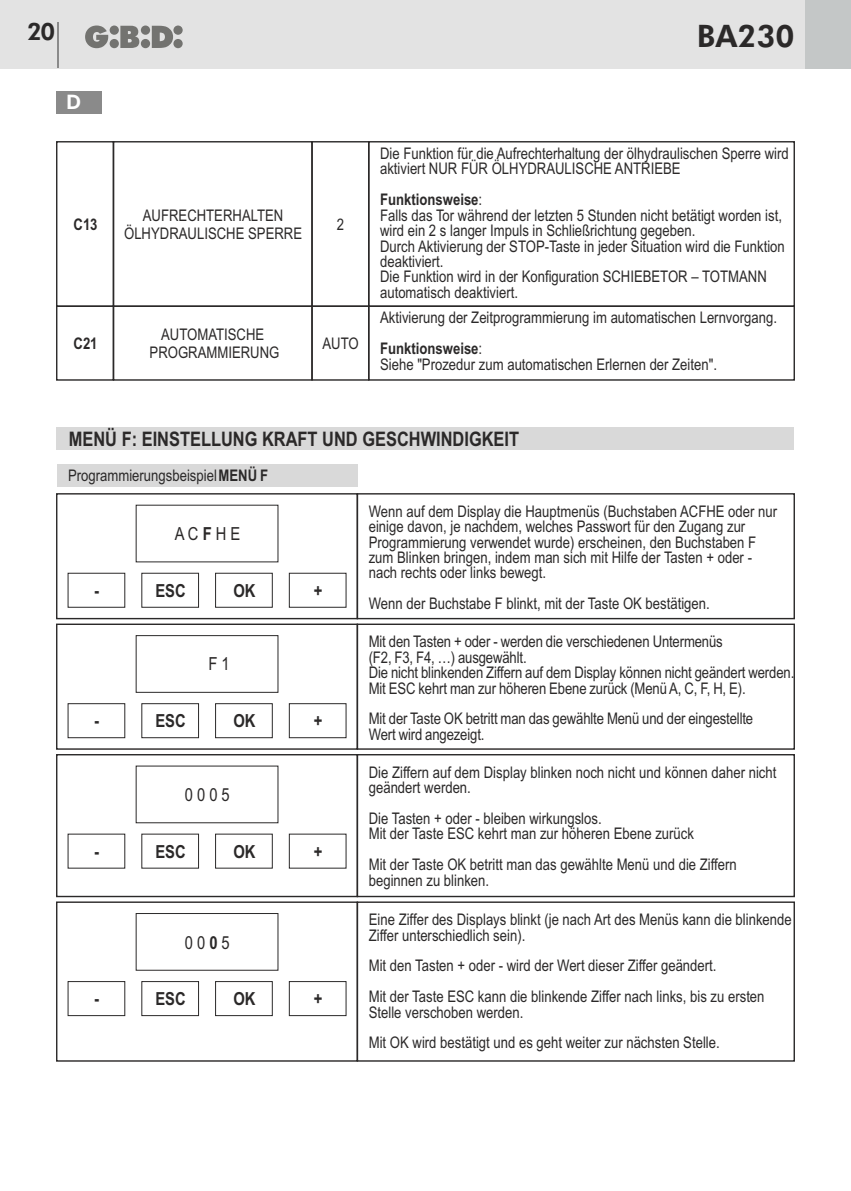
<style>
.page{position:relative;width:851px;height:1191px;background:#fff}
.page>*{position:absolute;margin:0;border:0;box-sizing:border-box;transform-origin:0 0}
.t1{font:800 31px "Futura BT";color:#2b2929}
.t2{font:800 24px "Futura BT";color:#2b2929}
.t3{font:700 20px "Arial Narrow";color:#2b2929}
.t4{font:800 20px "Futura BT";color:#fff}
.t5{font:700 18px "Arial Narrow";color:#2b2929}
.t6{font:18px "Arial Narrow";color:#2b2929}
.t7{font:16px/15.4px "Arial Narrow";color:#2b2929}
.t8{font:700 16px "Arial Narrow";color:#2b2929}
.s1{font-weight:700}
</style>
<div class="page">
<div style="left:57px;top:464px;width:300px;height:22px;background:#d9d9d9"></div>
<div style="left:0;top:0;width:850px;height:68px;background:#e3e3e3"></div>
<div style="left:805px;top:0;width:45px;height:68px;background:#c4c7c7"></div>
<svg style="left:85px;top:26px;width:98px;height:22px"></svg>
<hr style="left:57px;top:23px;width:1px;height:45px;background:#8a8a8a">
<div style="left:57px;top:91px;width:45px;height:22px;background:#8a8a8a"></div>
<svg style="left:56px;top:141px;width:739px;height:240px"></svg>
<div style="left:56px;top:493px;width:302px;height:126px;border:1px solid #2b2929"></div>
<div style="left:56px;top:623px;width:302px;height:126px;border:1px solid #2b2929"></div>
<div style="left:356px;top:493px;width:438px;height:126px;border:1px solid #2b2929"></div>
<div style="left:356px;top:623px;width:438px;height:126px;border:1px solid #2b2929"></div>
<div style="left:136px;top:635px;width:142px;height:57px;border:1px solid #2b2929"></div>
<div style="left:142px;top:573px;width:57px;height:34px;border:1px solid #2b2929"></div>
<div style="left:142px;top:703px;width:57px;height:35px;border:1px solid #2b2929"></div>
<div style="left:68px;top:573px;width:57px;height:34px;border:1px solid #2b2929"></div>
<div style="left:68px;top:703px;width:57px;height:35px;border:1px solid #2b2929"></div>
<div style="left:215px;top:573px;width:57px;height:34px;border:1px solid #2b2929"></div>
<div style="left:215px;top:703px;width:57px;height:35px;border:1px solid #2b2929"></div>
<div style="left:289px;top:573px;width:57px;height:34px;border:1px solid #2b2929"></div>
<div style="left:289px;top:703px;width:57px;height:35px;border:1px solid #2b2929"></div>
<div style="left:57px;top:427px;width:737px;height:23px;background:#d9d9d9"></div>
<div style="left:56px;top:754px;width:302px;height:143px;border:1px solid #2b2929"></div>
<div style="left:56px;top:901px;width:302px;height:160px;border:1px solid #2b2929"></div>
<div style="left:356px;top:754px;width:438px;height:143px;border:1px solid #2b2929"></div>
<div style="left:356px;top:901px;width:438px;height:160px;border:1px solid #2b2929"></div>
<div style="left:136px;top:913px;width:142px;height:57px;border:1px solid #2b2929"></div>
<div style="left:142px;top:981px;width:57px;height:34px;border:1px solid #2b2929"></div>
<div style="left:68px;top:981px;width:57px;height:34px;border:1px solid #2b2929"></div>
<div style="left:215px;top:981px;width:57px;height:34px;border:1px solid #2b2929"></div>
<div style="left:289px;top:981px;width:57px;height:34px;border:1px solid #2b2929"></div>
<h2 class="t2" style="left:27px;top:22px;width:29px">20</h2>
<h1 class="t1" style="left:696px;top:23px;width:99px">BA230</h1>
<p class="t4" style="left:66px;top:94px;width:17px">D</p>
<p class="t8" style="left:73px;top:218px;width:26px">C13</p>
<p class="t8" style="left:73px;top:337px;width:26px">C21</p>
<p class="t7" style="left:124px;top:207px;width:179px;line-height:18.2px;text-align:center">AUFRECHTERHALTEN<br>ÖLHYDRAULISCHE SPERRE</p>
<p class="t7" style="left:337px;top:218px;width:9px">2</p>
<p class="t7" style="left:150px;top:326px;width:131px;line-height:18.2px;text-align:center">AUTOMATISCHE<br>PROGRAMMIERUNG</p>
<p class="t7" style="left:322px;top:337px;width:38px">AUTO</p>
<p class="t7" style="left:380px;top:147px;width:410px">Die Funktion für die Aufrechterhaltung der ölhydraulischen Sperre wird aktiviert NUR FÜR ÖLHYDRAULISCHE ANTRIEBE</p>
<p class="t7" style="left:380px;top:193px;width:406px"><span class="s1">Funktionsweise</span>:<br>Falls das Tor während der letzten 5 Stunden nicht betätigt worden ist, wird ein 2 s langer Impuls in Schließrichtung gegeben.<br>Durch Aktivierung der STOP-Taste in jeder Situation wird die Funktion deaktiviert.<br>Die Funktion wird in der Konfiguration SCHIEBETOR – TOTMANN automatisch deaktiviert.</p>
<p class="t7" style="left:380px;top:304px;width:398px;line-height:31px">Aktivierung der Zeitprogrammierung im automatischen Lernvorgang.<br><span class="s1">Funktionsweise</span>:</p>
<p class="t7" style="left:380px;top:358px;width:338px">Siehe "Prozedur zum automatischen Erlernen der Zeiten".</p>
<p class="t3" style="left:69px;top:431px;width:452px">MENÜ F: EINSTELLUNG KRAFT UND GESCHWINDIGKEIT</p>
<p class="t7" style="left:68px;top:469px;width:202px">Programmierungsbeispiel <span class="s1">MENÜ F</span></p>
<p class="t5" style="left:94px;top:583px;width:6px">-</p>
<p class="t5" style="left:94px;top:714px;width:6px">-</p>
<p class="t6" style="left:175px;top:527px;width:67px">A C <span class="s1">F</span> H E</p>
<p class="t5" style="left:155px;top:583px;width:32px">ESC</p>
<p class="t5" style="left:155px;top:714px;width:32px">ESC</p>
<p class="t5" style="left:233px;top:583px;width:24px">OK</p>
<p class="t6" style="left:208px;top:657px;width:23px">F 1</p>
<p class="t5" style="left:233px;top:714px;width:24px">OK</p>
<p class="t5" style="left:314px;top:583px;width:10px">+</p>
<p class="t5" style="left:314px;top:714px;width:10px">+</p>
<p class="t7" style="left:369px;top:505px;width:410px">Wenn auf dem Display die Hauptmenüs (Buchstaben ACFHE oder nur einige davon, je nachdem, welches Passwort für den Zugang zur Programmierung verwendet wurde) erscheinen, den Buchstaben F zum Blinken bringen, indem man sich mit Hilfe der Tasten + oder - nach rechts oder links bewegt.</p>
<p class="t7" style="left:369px;top:597px;width:342px">Wenn der Buchstabe F blinkt, mit der Taste OK bestätigen.</p>
<p class="t7" style="left:368px;top:635px;width:427px">Mit den Tasten + oder - werden die verschiedenen Untermenüs<br>(F2, F3, F4, …) ausgewählt.<br>Die nicht blinkenden Ziffern auf dem Display können nicht geändert werden.<br>Mit ESC kehrt man zur höheren Ebene zurück (Menü A, C, F, H, E).</p>
<p class="t7" style="left:368px;top:712px;width:386px">Mit der Taste OK betritt man das gewählte Menü und der eingestellte<br>Wert wird angezeigt.</p>
<p class="t5" style="left:94px;top:844px;width:6px">-</p>
<p class="t5" style="left:94px;top:992px;width:6px">-</p>
<p class="t6" style="left:185px;top:788px;width:47px">0 0 0 5</p>
<p class="t5" style="left:155px;top:844px;width:32px">ESC</p>
<p class="t5" style="left:233px;top:844px;width:24px">OK</p>
<p class="t6" style="left:185px;top:935px;width:47px">0 0 <span class="s1">0</span> 5</p>
<p class="t5" style="left:155px;top:992px;width:32px">ESC</p>
<p class="t5" style="left:233px;top:992px;width:24px">OK</p>
<p class="t5" style="left:314px;top:844px;width:10px">+</p>
<p class="t5" style="left:314px;top:992px;width:10px">+</p>
<p class="t7" style="left:369px;top:766px;width:409px">Die Ziffern auf dem Display blinken noch nicht und können daher nicht geändert werden.</p>
<p class="t7" style="left:369px;top:812px;width:327px">Die Tasten + oder - bleiben wirkungslos.<br>Mit der Taste ESC kehrt man zur höheren Ebene zurück</p>
<p class="t7" style="left:369px;top:858px;width:369px">Mit der Taste OK betritt man das gewählte Menü und die Ziffern beginnen zu blinken.</p>
<p class="t7" style="left:369px;top:913px;width:424px">Eine Ziffer des Displays blinkt (je nach Art des Menüs kann die blinkende<br>Ziffer unterschiedlich sein).</p>
<p class="t7" style="left:369px;top:951px;width:397px;line-height:30.8px">Mit den Tasten + oder - wird der Wert dieser Ziffer geändert.<br>Mit der Taste ESC kann die blinkende Ziffer nach links, bis zu ersten</p>
<p class="t7" style="left:369px;top:998px;width:352px;line-height:30.8px">Stelle verschoben werden.<br>Mit OK wird bestätigt und es geht weiter zur nächsten Stelle.</p>
</div>
